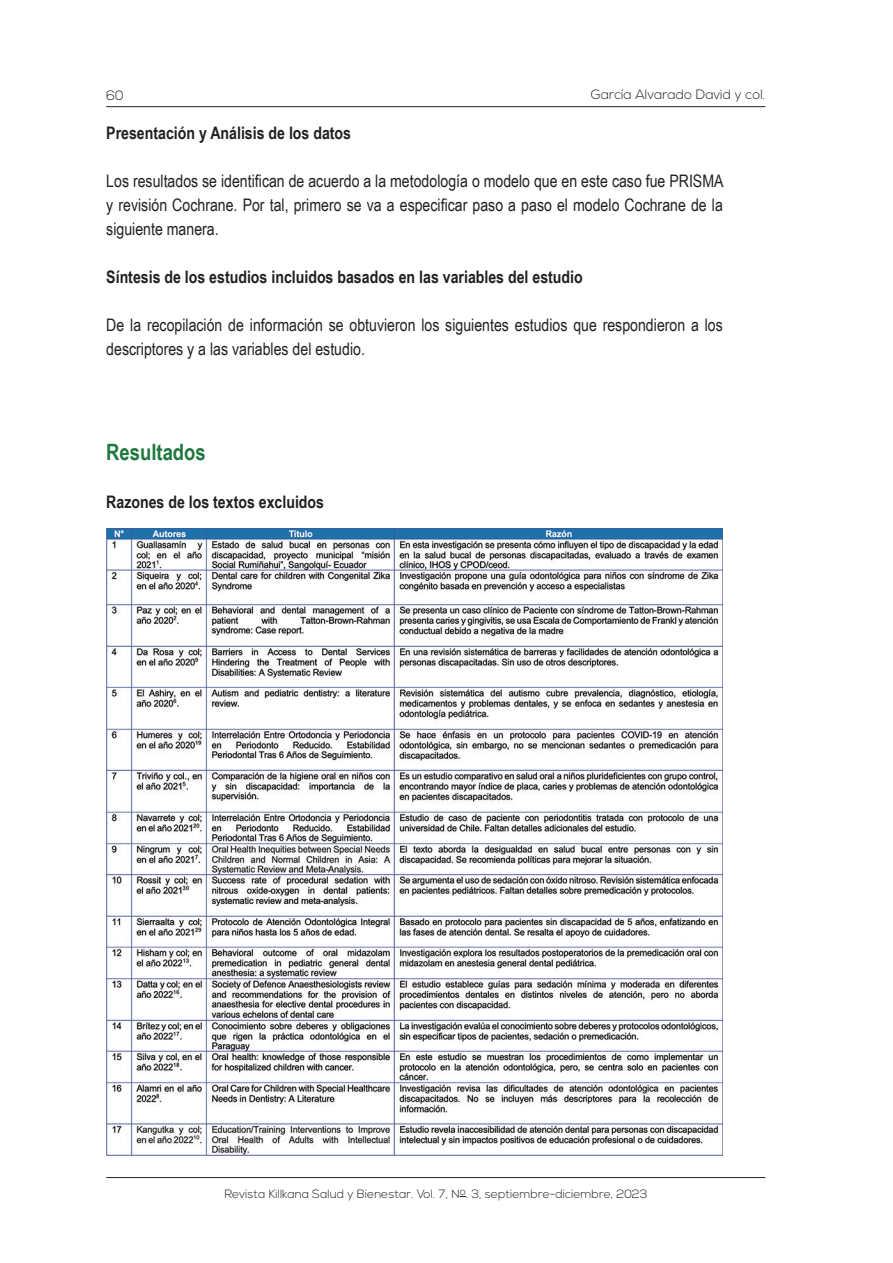
<style>
.page{position:relative;width:893px;height:1263px;background:#fff}
.page>*{position:absolute;margin:0;border:0;box-sizing:border-box;transform-origin:0 0}
.SUBTITULOS{font:700 22.5px "Arial Narrow";color:#1e783e}
.PARRAFO{font:17.25px/24px "Arial Narrow";color:#231f20;text-align:justify}
.PARRAFO-2{font:700 17.25px "Arial Narrow";color:#231f20}
.t1{font:300 13.5px "Nexa";color:#231f20}
.t2{font:300 12px "Nexa";color:#231f20}
</style>
<div class="page">
<hr style="left:106px;top:1177px;width:659px;height:1px;background:#231f20">
<hr style="left:106px;top:106px;width:659px;height:1px;background:#231f20">
<img style="left:106px;top:528px;width:617px;height:628px">
<p class="t1" style="left:106px;top:88px;width:19px">60</p>
<p class="PARRAFO-2" style="left:106px;top:120px;width:246px">Presentación y Análisis de los datos</p>
<p class="PARRAFO" style="left:106px;top:168px;width:619px">Los resultados se identifican de acuerdo a la metodología o modelo que en este caso fue PRISMA y revisión Cochrane. Por tal, primero se va a especificar paso a paso el modelo Cochrane de la siguiente manera.</p>
<p class="PARRAFO-2" style="left:106px;top:264px;width:478px">Síntesis de los estudios incluidos basados en las variables del estudio</p>
<p class="PARRAFO" style="left:106px;top:312px;width:618px">De la recopilación de información se obtuvieron los siguientes estudios que respondieron a los descriptores y a las variables del estudio.</p>
<p class="t1" style="left:591px;top:87px;width:176px">García Alvarado David y col.</p>
<p class="SUBTITULOS" style="left:106px;top:435px;width:101px">Resultados</p>
<p class="PARRAFO-2" style="left:106px;top:488px;width:219px">Razones de los textos excluidos</p>
<p class="t2" style="left:224px;top:1187px;width:424px">Revista Killkana Salud y Bienestar. Vol. 7, N<sup>o</sup>. 3, septiembre-diciembre, 2023</p>
</div>
